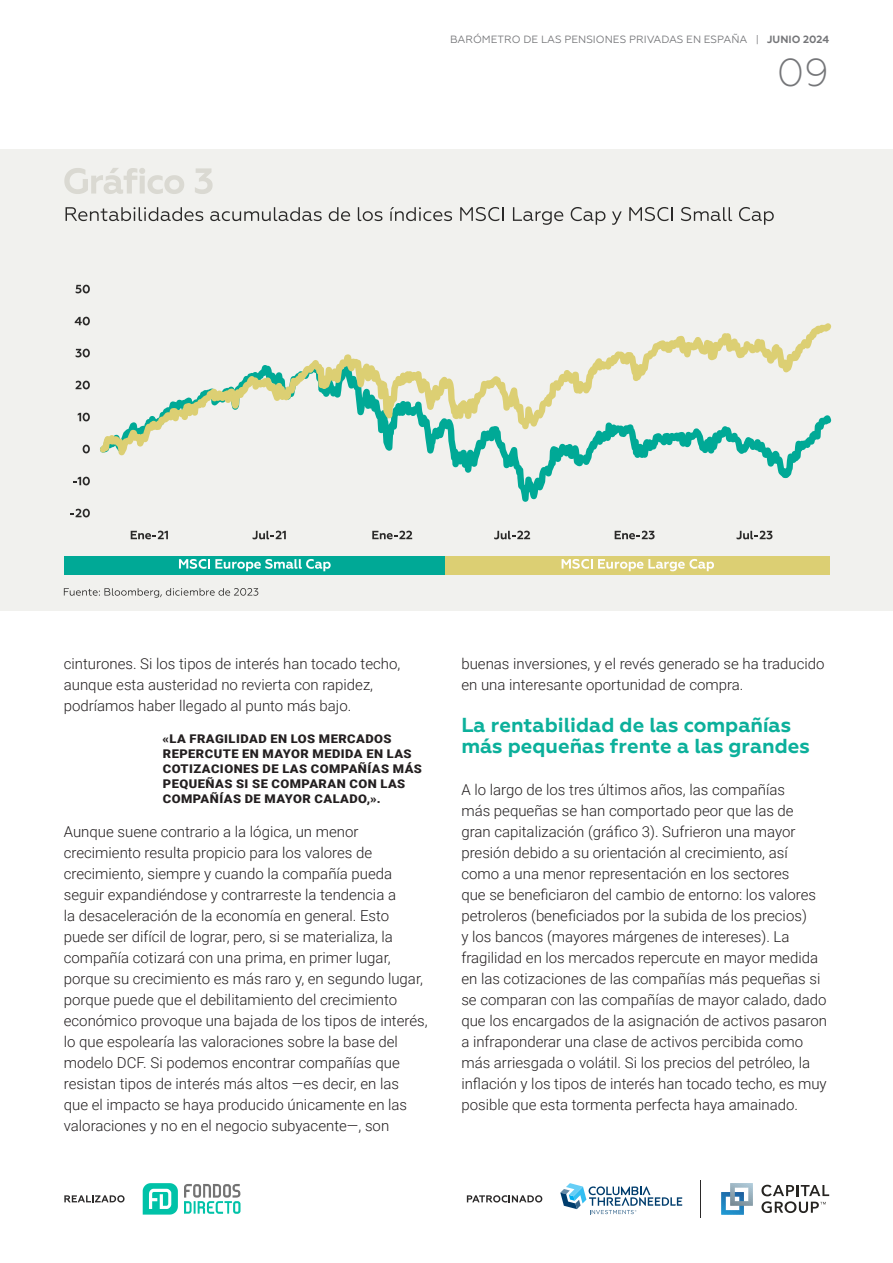
<style>
.page{position:relative;width:893px;height:1263px;background:#fff}
.page>*{position:absolute;margin:0;border:0;box-sizing:border-box;transform-origin:0 0}
.t1{font:300 39px "Geometria";color:#757679}
.t2{font:700 20.25px/21px "Geometria";color:#0cb09b}
.t3{font:300 15px/21px "Roboto";color:#231f20}
.t4{font:900 12px/15px "Roboto";letter-spacing:.035em;color:#231f20;scale:1.08 1}
.t5{font:10.5px "Geometria";color:#757679}
.s1{font-weight:700}
</style>
<div class="page">
<svg style="left:560px;top:1183px;width:122px;height:31px"></svg>
<svg style="left:143px;top:1183px;width:35px;height:31px"></svg>
<svg style="left:184px;top:1184px;width:56px;height:30px"></svg>
<svg style="left:64px;top:1195px;width:61px;height:7px"></svg>
<svg style="left:467px;top:1195px;width:75px;height:7px"></svg>
<hr style="left:700px;top:1180px;width:1px;height:38px;background:#2b2929">
<svg style="left:721px;top:1183px;width:32px;height:32px"></svg>
<svg style="left:761px;top:1185px;width:68px;height:28px"></svg>
<div style="left:0;top:149px;width:893px;height:462px;background:#f1f1ee"></div>
<svg style="left:64px;top:588px;width:194px;height:10px"></svg>
<svg style="left:64px;top:168px;width:120px;height:26px"></svg>
<svg style="left:195px;top:168px;width:18px;height:26px"></svg>
<svg style="left:66px;top:207px;width:137px;height:14px"></svg>
<svg style="left:210px;top:207px;width:112px;height:14px"></svg>
<svg style="left:329px;top:207px;width:21px;height:14px"></svg>
<svg style="left:358px;top:207px;width:24px;height:14px"></svg>
<svg style="left:390px;top:207px;width:62px;height:14px"></svg>
<svg style="left:460px;top:207px;width:44px;height:14px"></svg>
<svg style="left:513px;top:207px;width:50px;height:18px"></svg>
<svg style="left:571px;top:207px;width:34px;height:18px"></svg>
<svg style="left:612px;top:211px;width:10px;height:14px"></svg>
<svg style="left:629px;top:207px;width:44px;height:14px"></svg>
<svg style="left:681px;top:207px;width:51px;height:14px"></svg>
<svg style="left:739px;top:207px;width:35px;height:18px"></svg>
<div style="left:64px;top:556px;width:382px;height:18px;background:#00a996"></div>
<div style="left:446px;top:556px;width:384px;height:18px;background:#dccf73"></div>
<svg style="left:120px;top:455px;width:681px;height:47px"></svg>
<svg style="left:100px;top:323px;width:731px;height:132px"></svg>
<svg style="left:70px;top:509px;width:20px;height:8px"></svg>
<svg style="left:73px;top:477px;width:17px;height:8px"></svg>
<svg style="left:83px;top:445px;width:7px;height:8px"></svg>
<svg style="left:78px;top:413px;width:12px;height:8px"></svg>
<svg style="left:76px;top:381px;width:14px;height:8px"></svg>
<svg style="left:76px;top:349px;width:14px;height:8px"></svg>
<svg style="left:75px;top:317px;width:15px;height:8px"></svg>
<svg style="left:76px;top:285px;width:14px;height:8px"></svg>
<svg style="left:179px;top:559px;width:152px;height:12px"></svg>
<svg style="left:562px;top:559px;width:152px;height:12px"></svg>
<svg style="left:131px;top:531px;width:37px;height:8px"></svg>
<svg style="left:253px;top:531px;width:33px;height:8px"></svg>
<svg style="left:372px;top:531px;width:40px;height:8px"></svg>
<svg style="left:494px;top:531px;width:36px;height:8px"></svg>
<svg style="left:615px;top:531px;width:40px;height:8px"></svg>
<svg style="left:737px;top:531px;width:35px;height:8px"></svg>
<p class="t5" style="left:450px;top:34px;width:381px">BARÓMETRO DE LAS PENSIONES PRIVADAS EN ESPAÑA | <span class="s1">JUNIO 2024</span></p>
<h1 class="t1" style="left:777px;top:50px;width:54px">09</h1>
<p class="t3" style="left:64px;top:653px;width:338px">cinturones. Si los tipos de interés han tocado techo, aunque esta austeridad no revierta con rapidez, podríamos haber llegado al punto más bajo.</p>
<p class="t4" style="left:163px;top:730px;width:242px">«LA FRAGILIDAD EN LOS MERCADOS<br>REPERCUTE EN MAYOR MEDIDA EN LAS<br>COTIZACIONES DE LAS COMPAÑÍAS MÁS<br>PEQUEÑAS SI SE COMPARAN CON LAS<br>COMPAÑÍAS DE MAYOR CALADO,».</p>
<p class="t3" style="left:64px;top:821px;width:365px">Aunque suene contrario a la lógica, un menor crecimiento resulta propicio para los valores de crecimiento, siempre y cuando la compañía pueda seguir expandiéndose y contrarreste la tendencia a<br>la desaceleración de la economía en general. Esto puede ser difícil de lograr, pero, si se materializa, la compañía cotizará con una prima, en primer lugar, porque su crecimiento es más raro y, en segundo lugar, porque puede que el debilitamiento del crecimiento económico provoque una bajada de los tipos de interés, lo que espolearía las valoraciones sobre la base del modelo DCF. Si podemos encontrar compañías que resistan tipos de interés más altos —es decir, en las<br>que el impacto se haya producido únicamente en las valoraciones y no en el negocio subyacente—, son</p>
<p class="t3" style="left:461px;top:653px;width:365px">buenas inversiones, y el revés generado se ha traducido en una interesante oportunidad de compra.</p>
<h2 class="t2" style="left:461px;top:715px;width:350px">La rentabilidad de las compañías más pequeñas frente a las grandes</h2>
<p class="t3" style="left:461px;top:779px;width:367px">A lo largo de los tres últimos años, las compañías<br>más pequeñas se han comportado peor que las de<br>gran capitalización (gráfico 3). Sufrieron una mayor presión debido a su orientación al crecimiento, así como a una menor representación en los sectores<br>que se beneficiaron del cambio de entorno: los valores petroleros (beneficiados por la subida de los precios)<br>y los bancos (mayores márgenes de intereses). La fragilidad en los mercados repercute en mayor medida en las cotizaciones de las compañías más pequeñas si se comparan con las compañías de mayor calado, dado que los encargados de la asignación de activos pasaron a infraponderar una clase de activos percibida como más arriesgada o volátil. Si los precios del petróleo, la inflación y los tipos de interés han tocado techo, es muy posible que esta tormenta perfecta haya amainado.</p>
</div>
